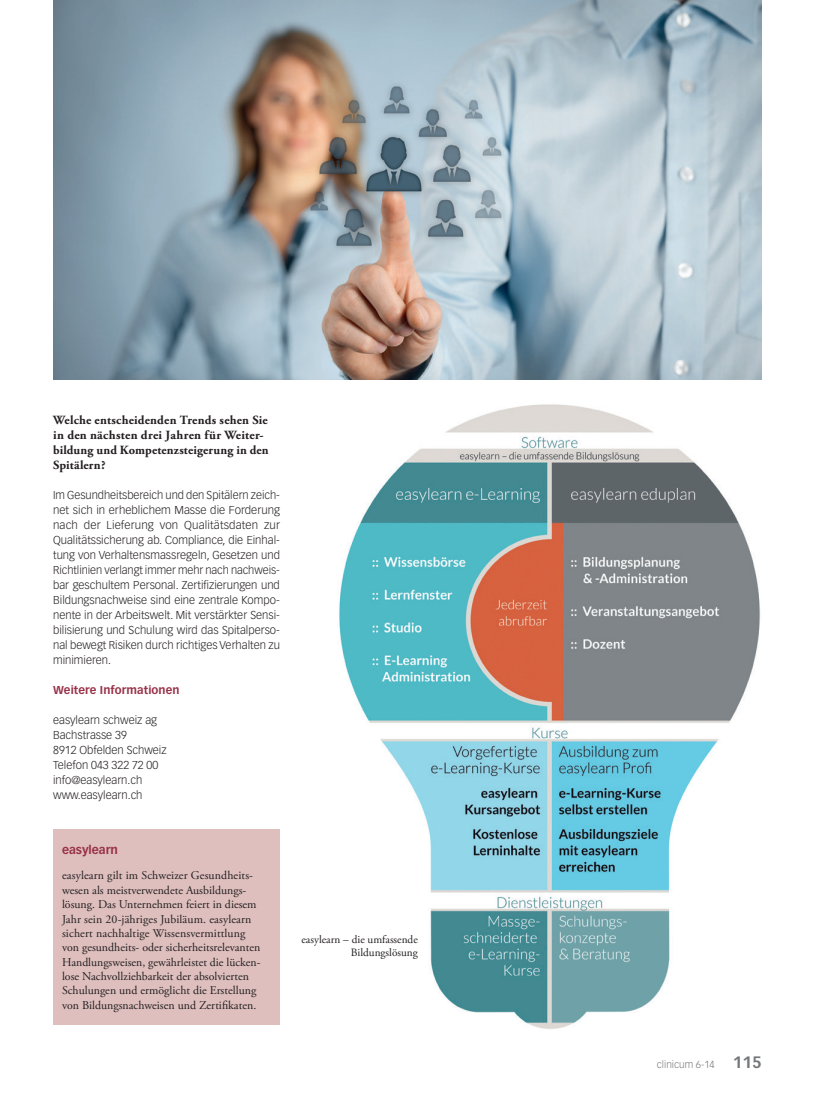
<style>
.page{position:relative;width:815px;height:1099px;background:#fff}
.page>*{position:absolute;margin:0;border:0;box-sizing:border-box;transform-origin:0 0}
.t1{font:700 12.5px/15px "Adobe Garamond Pro";letter-spacing:.015em;color:#231f20}
.t2{font:11.88px/14.4px "Adobe Garamond Pro";color:#231f20}
.t3{font:700 11.88px "Vectora LT Std";color:#983249}
.t4{font:300 11.25px/15px "Vectora LT Std";color:#231f20;text-align:justify}
.t5{font:11.25px/13.5px "Adobe Garamond Pro";color:#231f20;text-align:right}
.t6{font:700 11.25px "Vectora LT Std";letter-spacing:.005em;color:#983249}
.t7{font:300 10px "Vectora LH";color:#76787b}
.s1{font-weight:700;font-size:16.25px}
</style>
<div class="page">
<img style="left:339px;top:404px;width:421px;height:625px">
<div style="left:53px;top:829px;width:227px;height:195px;background:#debfbe"></div>
<img style="left:53px;top:0;width:709px;height:379px">
<p class="t1" style="left:53px;top:413px;width:217px">Welche entscheidenden Trends sehen Sie in den nächsten drei Jahren für Weiter&shy;bildung und Kompetenzsteigerung in den<br>Spitälern?</p>
<p class="t4" style="left:53px;top:488px;width:228px">Im Gesundheitsbereich und den Spitälern zeich&shy;net sich in erheblichem Masse die Forderung nach der Lieferung von Qualitätsdaten zur Qualitätssicherung ab. Compliance, die Einhal&shy;tung von Verhaltensmassregeln, Gesetzen und Richtlinien verlangt immer mehr nach nachweis&shy;bar geschultem Personal. Zertifizierungen und Bildungsnachweise sind eine zentrale Kompo&shy;nente in der Arbeitswelt. Mit verstärkter Sensi&shy;bilisierung und Schulung wird das Spitalperso&shy;nal bewegt Risiken durch richtiges Verhalten zu minimieren.</p>
<p class="t6" style="left:53px;top:683px;width:128px">Weitere Informationen</p>
<p class="t4" style="left:53px;top:713px;width:115px;text-align:left">easylearn schweiz ag<br>Bachstrasse 39<br>8912 Obfelden Schweiz<br>Telefon 043 322 72 00 info@easylearn.ch www.easylearn.ch</p>
<p class="t3" style="left:62px;top:843px;width:58px">easylearn</p>
<p class="t2" style="left:62px;top:868px;width:200px">easylearn gilt im Schweizer Gesundheits&shy;wesen als meistverwendete Ausbildungs&shy;lösung. Das Unternehmen feiert in diesem Jahr sein 20-jähriges Jubiläum. easylearn sichert nachhaltige Wissensvermittlung von gesundheits- oder sicherheitsrelevanten Handlungsweisen, gewährleistet die lücken&shy;lose Nachvollziehbarkeit der absolvierten Schulungen und ermöglicht die Erstellung von Bildungsnachweisen und Zertifikaten.</p>
<p class="t5" style="left:301px;top:932px;width:118px">easylearn – die umfassende<br>Bildungslösung</p>
<p class="t7" style="left:657px;top:1058px;width:106px">clinicum 6-14 <span class="s1">115</span></p>
</div>
